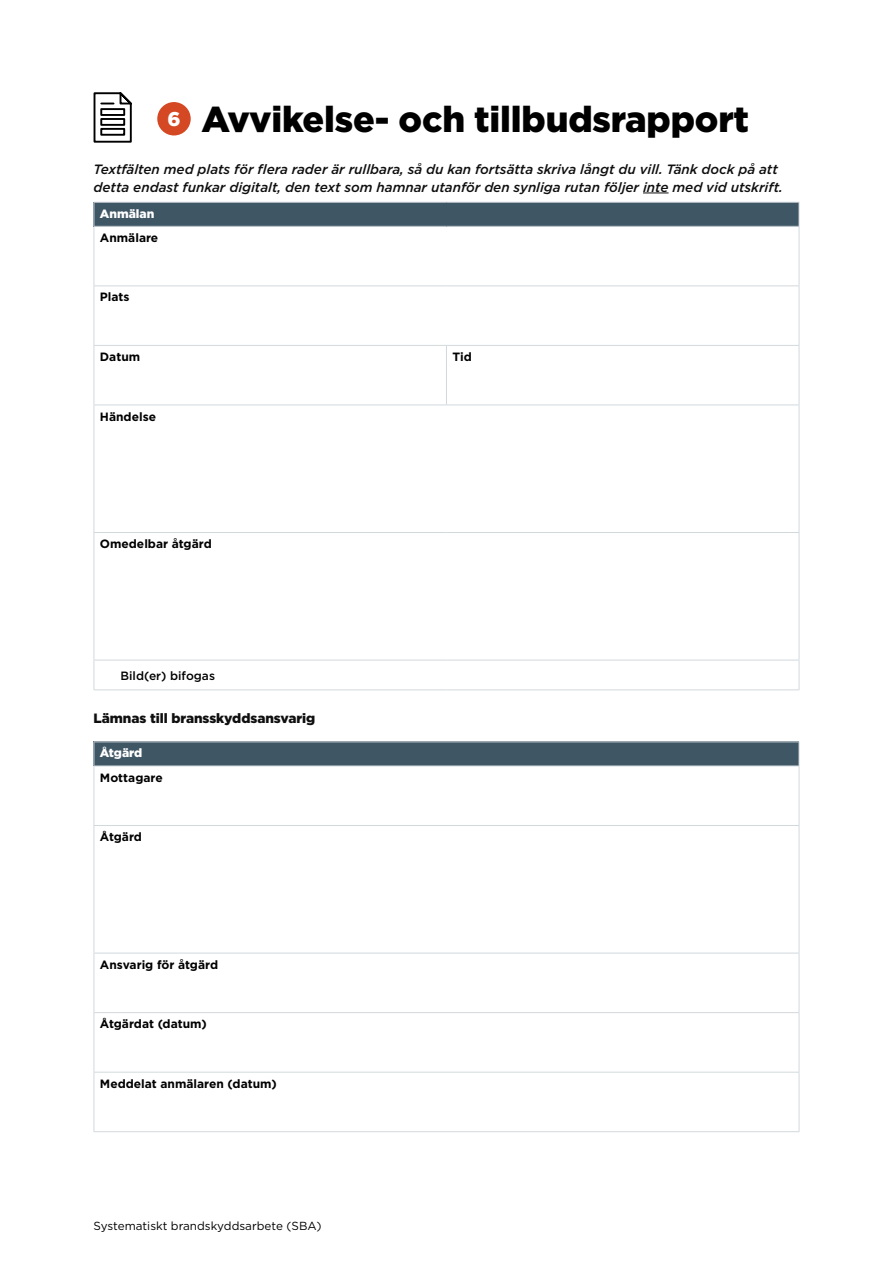
<style>
.page{position:relative;width:893px;height:1263px;background:#fff}
.page>*{position:absolute;margin:0;border:0;box-sizing:border-box;transform-origin:0 0}
.t1{font:900 36px "Gotham";letter-spacing:-.005em;color:#000}
.t2{font:italic 500 13.5px/17.2px "Gotham";letter-spacing:-.005em;color:#0f0f0f}
.t3{font:900 13.5px "Gotham";letter-spacing:-.005em;color:#0f0f0f}
.t4{font:700 12px "Gotham";color:#000}
.t5{font:500 12px "Gotham";color:#000}
.t6{font:900 12px "Gotham";color:#fff}
.t7{font:11.7px "Gotham";color:#000}
.s1{font-size:19.95px;color:#fff}
</style>
<div class="page">
<svg style="left:643px;top:193px;width:26px;height:1px"></svg>
<div style="left:157px;top:102px;width:34px;height:33px;background:#d54824;border-radius:50%"></div>
<div style="left:94px;top:202px;width:705px;height:24px;background:#3f5665"></div>
<hr style="left:94px;top:202px;width:352px;height:1px;background:#d2d9dd">
<svg style="left:94px;top:203px;width:1px;height:23px"></svg>
<hr style="left:446px;top:202px;width:353px;height:1px;background:#d2d9dd">
<svg style="left:799px;top:203px;width:1px;height:23px"></svg>
<hr style="left:94px;top:226px;width:352px;height:1px;background:#d2d9dd">
<hr style="left:94px;top:227px;width:1px;height:58px;background:#d2d9dd">
<hr style="left:446px;top:226px;width:353px;height:1px;background:#d2d9dd">
<hr style="left:799px;top:227px;width:1px;height:58px;background:#d2d9dd">
<hr style="left:94px;top:285px;width:352px;height:1px;background:#d2d9dd">
<hr style="left:94px;top:286px;width:1px;height:59px;background:#d2d9dd">
<hr style="left:446px;top:285px;width:353px;height:1px;background:#d2d9dd">
<hr style="left:799px;top:286px;width:1px;height:59px;background:#d2d9dd">
<hr style="left:94px;top:345px;width:352px;height:1px;background:#d2d9dd">
<hr style="left:94px;top:346px;width:1px;height:59px;background:#d2d9dd">
<hr style="left:446px;top:345px;width:353px;height:1px;background:#d2d9dd">
<hr style="left:446px;top:346px;width:1px;height:59px;background:#d2d9dd">
<hr style="left:799px;top:346px;width:1px;height:59px;background:#d2d9dd">
<hr style="left:94px;top:405px;width:352px;height:1px;background:#d2d9dd">
<hr style="left:94px;top:405px;width:1px;height:127px;background:#d2d9dd">
<hr style="left:446px;top:405px;width:353px;height:1px;background:#d2d9dd">
<hr style="left:799px;top:405px;width:1px;height:127px;background:#d2d9dd">
<hr style="left:94px;top:532px;width:352px;height:1px;background:#d2d9dd">
<hr style="left:94px;top:533px;width:1px;height:127px;background:#d2d9dd">
<hr style="left:446px;top:532px;width:353px;height:1px;background:#d2d9dd">
<hr style="left:799px;top:533px;width:1px;height:127px;background:#d2d9dd">
<hr style="left:94px;top:660px;width:352px;height:1px;background:#d2d9dd">
<svg style="left:94px;top:660px;width:1px;height:29px"></svg>
<hr style="left:446px;top:660px;width:353px;height:1px;background:#d2d9dd">
<svg style="left:799px;top:660px;width:1px;height:29px"></svg>
<hr style="left:94px;top:689px;width:352px;height:1px;background:#d2d9dd">
<hr style="left:446px;top:689px;width:353px;height:1px;background:#d2d9dd">
<div style="left:94px;top:742px;width:705px;height:24px;background:#3f5665"></div>
<hr style="left:94px;top:741px;width:705px;height:1px;background:#d2d9dd">
<svg style="left:94px;top:742px;width:1px;height:24px"></svg>
<svg style="left:799px;top:742px;width:1px;height:24px"></svg>
<hr style="left:94px;top:766px;width:705px;height:1px;background:#d2d9dd">
<hr style="left:94px;top:766px;width:1px;height:59px;background:#d2d9dd">
<hr style="left:799px;top:766px;width:1px;height:59px;background:#d2d9dd">
<hr style="left:94px;top:825px;width:705px;height:1px;background:#d2d9dd">
<hr style="left:94px;top:826px;width:1px;height:127px;background:#d2d9dd">
<hr style="left:799px;top:826px;width:1px;height:127px;background:#d2d9dd">
<hr style="left:94px;top:953px;width:705px;height:1px;background:#d2d9dd">
<hr style="left:94px;top:953px;width:1px;height:59px;background:#d2d9dd">
<hr style="left:799px;top:953px;width:1px;height:59px;background:#d2d9dd">
<hr style="left:94px;top:1012px;width:705px;height:1px;background:#d2d9dd">
<hr style="left:94px;top:1013px;width:1px;height:59px;background:#d2d9dd">
<hr style="left:799px;top:1013px;width:1px;height:59px;background:#d2d9dd">
<hr style="left:94px;top:1072px;width:705px;height:1px;background:#d2d9dd">
<hr style="left:94px;top:1072px;width:1px;height:59px;background:#d2d9dd">
<hr style="left:799px;top:1072px;width:1px;height:59px;background:#d2d9dd">
<hr style="left:94px;top:1131px;width:705px;height:1px;background:#d2d9dd">
<svg style="left:93px;top:92px;width:39px;height:51px"></svg>
<h1 class="t1" style="left:167px;top:94px;width:583px"><span class="s1">6</span> Avvikelse- och tillbudsrapport</h1>
<p class="t2" style="left:94px;top:161px;width:691px">Textfälten med plats för flera rader är rullbara, så du kan fortsätta skriva långt du vill. Tänk dock på att detta endast funkar digitalt, den text som hamnar utanför den synliga rutan följer inte med vid utskrift.</p>
<p class="t6" style="left:100px;top:205px;width:56px">Anmälan</p>
<p class="t4" style="left:100px;top:230px;width:60px">Anmälare</p>
<p class="t4" style="left:100px;top:289px;width:31px">Plats</p>
<p class="t4" style="left:100px;top:349px;width:42px">Datum</p>
<p class="t4" style="left:452px;top:349px;width:21px">Tid</p>
<p class="t4" style="left:100px;top:408px;width:58px">Händelse</p>
<p class="t4" style="left:100px;top:536px;width:113px">Omedelbar åtgärd</p>
<p class="t5" style="left:121px;top:667px;width:96px">Bild(er) bifogas</p>
<p class="t3" style="left:94px;top:709px;width:223px">Lämnas till bransskyddsansvarig</p>
<p class="t6" style="left:100px;top:745px;width:44px">Åtgärd</p>
<p class="t4" style="left:100px;top:769px;width:64px">Mottagare</p>
<p class="t4" style="left:100px;top:829px;width:44px">Åtgärd</p>
<p class="t4" style="left:100px;top:956px;width:120px">Ansvarig för åtgärd</p>
<p class="t4" style="left:100px;top:1016px;width:109px">Åtgärdat (datum)</p>
<p class="t4" style="left:100px;top:1075px;width:178px">Meddelat anmälaren (datum)</p>
<p class="t7" style="left:94px;top:1218px;width:230px">Systematiskt brandskyddsarbete (SBA)</p>
</div>
